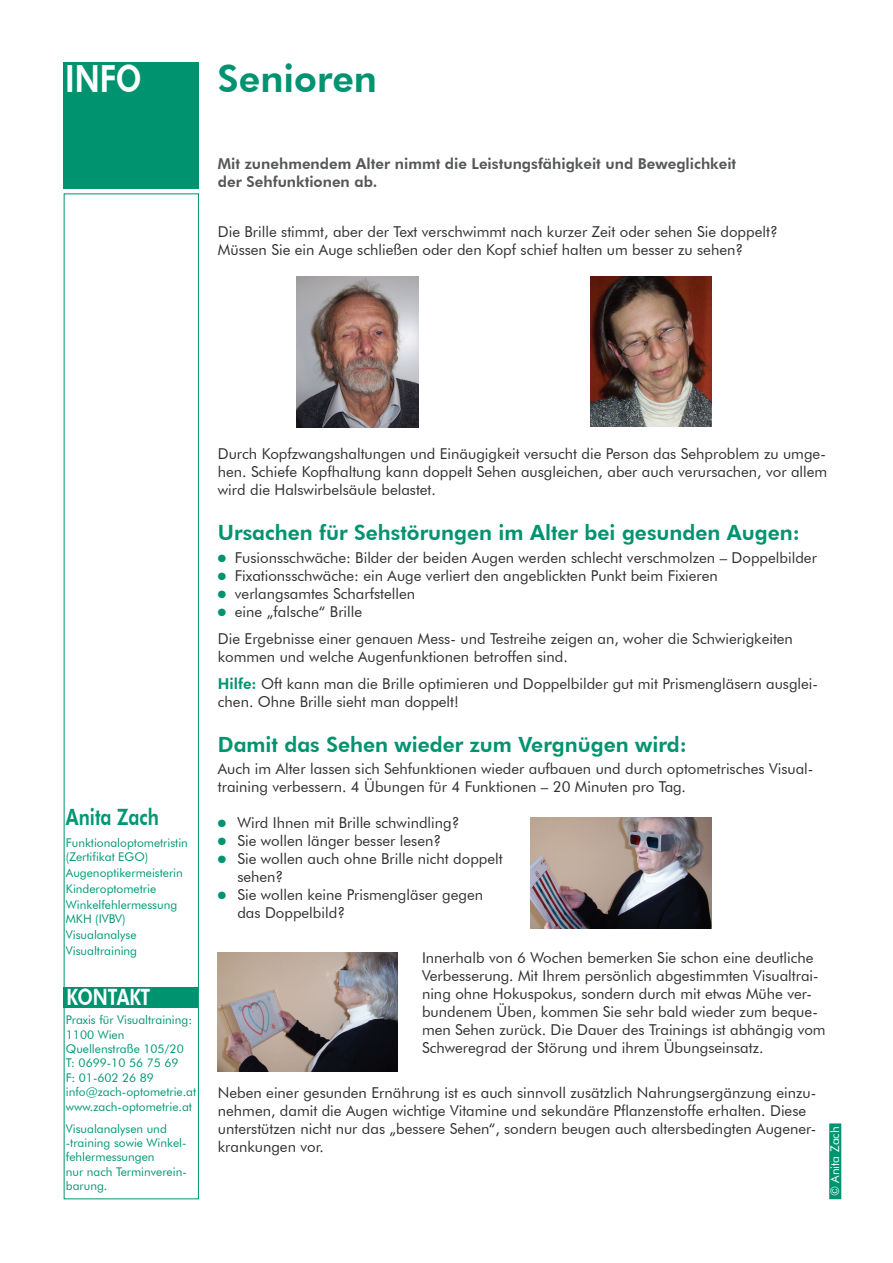
<style>
.page{position:relative;width:893px;height:1263px;background:#fff}
.page>*{position:absolute;margin:0;border:0;box-sizing:border-box;transform-origin:0 0}
.t1{font:800 37.5px "Futura BT";color:#009370}
.t2{font:800 37.5px "Futura BT";color:#fff;scale:.8 1}
.t3{font:800 22.5px "Futura BT";color:#009775;scale:.8 1}
.t4{font:800 22.5px "Futura BT";letter-spacing:-.02em;color:#fff;scale:.8 1}
.t5{font:800 21px "Futura BT";color:#009370}
.t6{font:15px/18px "Futura BT";color:#312f30}
.t7{font:800 15px/18px "Futura BT";color:#57585a}
.t8{font:12px/14.4px "Futura BT";color:#009775}
.t9{font:12px "Futura BT";color:#fff}
.s1{color:#009370}
.s2{font-weight:800;color:#009370}
</style>
<div class="page">
<img style="left:297px;top:276px;width:121px;height:151px">
<img style="left:531px;top:817px;width:180px;height:111px">
<div style="left:830px;top:1124px;width:10px;height:74px;background:#009370"></div>
<div style="left:829px;top:1123px;width:12px;height:76px;border:2px solid #009370"></div>
<img style="left:218px;top:952px;width:179px;height:119px">
<div style="left:64px;top:62px;width:135px;height:127px;background:#009370"></div>
<div style="left:64px;top:193px;width:135px;height:1006px;border:1px solid #009370"></div>
<div style="left:64px;top:987px;width:134px;height:21px;background:#009370"></div>
<img style="left:590px;top:276px;width:121px;height:151px">
<h1 class="t2" style="left:65px;top:56px;width:97px">INFO</h1>
<h1 class="t1" style="left:218px;top:56px;width:161px">Senioren</h1>
<p class="t7" style="left:218px;top:155px;width:520px">Mit zunehmendem Alter nimmt die Leistungsfähigkeit und Beweglichkeit der Sehfunktionen ab.</p>
<p class="t6" style="left:218px;top:222px;width:561px">Die Brille stimmt, aber der Text verschwimmt nach kurzer Zeit oder sehen Sie doppelt?<br>Müssen Sie ein Auge schließen oder den Kopf schief halten um besser zu sehen?</p>
<h2 class="t3" style="left:66px;top:803px;width:118px">Anita Zach</h2>
<p class="t8" style="left:66px;top:835px;width:124px">Funktionaloptometristin (Zertifikat EGO)</p>
<p class="t8" style="left:66px;top:865px;width:118px;line-height:15.9px">Augenoptikermeisterin<br>Kinderoptometrie<br>Winkelfehlermessung</p>
<p class="t8" style="left:66px;top:911px;width:73px;line-height:15.9px">MKH (IVBV)<br>Visualanalyse<br>Visualtraining</p>
<h2 class="t4" style="left:66px;top:984px;width:106px">KONTAKT</h2>
<p class="t8" style="left:66px;top:1013px;width:132px">Praxis für Visualtraining:<br>1100 Wien<br>Quellenstraße 105/20<br>T: 0699-10 56 75 69<br>F: 01-602 26 89 info@zach-optometrie.at www.zach-optometrie.at</p>
<p class="t8" style="left:66px;top:1121px;width:122px">Visualanalysen und -training sowie Winkel&shy;fehlermessungen<br>nur nach Terminverein&shy;barung.</p>
<p class="t6" style="left:218px;top:444px;width:611px;text-align:justify">Durch Kopfzwangshaltungen und Einäugigkeit versucht die Person das Sehproblem zu umge&shy;hen. Schiefe Kopfhaltung kann doppelt Sehen ausgleichen, aber auch verursachen, vor allem wird die Halswirbelsäule belastet.</p>
<h3 class="t5" style="left:218px;top:520px;width:584px">Ursachen für Sehstörungen im Alter bei gesunden Augen:</h3>
<p class="t6" style="left:218px;top:548px;width:601px"><span class="s1">●</span> Fusionsschwäche: Bilder der beiden Augen werden schlecht verschmolzen – Doppelbilder</p>
<p class="t6" style="left:218px;top:566px;width:501px"><span class="s1">●</span> Fixationsschwäche: ein Auge verliert den angeblickten Punkt beim Fixieren</p>
<p class="t6" style="left:218px;top:584px;width:199px"><span class="s1">●</span> verlangsamtes Scharfstellen</p>
<p class="t6" style="left:218px;top:597px;width:577px;line-height:27px"><span class="s1">●</span> eine „falsche“ Brille<br>Die Ergebnisse einer genauen Mess- und Testreihe zeigen an, woher die Schwierigkeiten</p>
<p class="t6" style="left:218px;top:642px;width:602px;line-height:27px">kommen und welche Augenfunktionen betroffen sind.<br><span class="s2">Hilfe:</span> Oft kann man die Brille optimieren und Doppelbilder gut mit Prismengläsern ausglei-</p>
<p class="t6" style="left:218px;top:692px;width:243px">chen. Ohne Brille sieht man doppelt!</p>
<h3 class="t5" style="left:218px;top:731px;width:470px">Damit das Sehen wieder zum Vergnügen wird:</h3>
<p class="t6" style="left:218px;top:759px;width:597px">Auch im Alter lassen sich Sehfunktionen wieder aufbauen und durch optometrisches Visual&shy;training verbessern. 4 Übungen für 4 Funktionen – 20 Minuten pro Tag.</p>
<p class="t6" style="left:218px;top:813px;width:243px"><span class="s1">●</span> Wird Ihnen mit Brille schwindling?</p>
<p class="t6" style="left:218px;top:831px;width:225px"><span class="s1">●</span> Sie wollen länger besser lesen?</p>
<p class="t6" style="left:237px;top:849px;width:267px;text-indent:-19px"><span class="s1">●</span> Sie wollen auch ohne Brille nicht doppelt sehen?</p>
<p class="t6" style="left:237px;top:885px;width:247px;text-indent:-19px"><span class="s1">●</span> Sie wollen keine Prismengläser gegen das Doppelbild?</p>
<p class="t6" style="left:422px;top:948px;width:405px">Innerhalb von 6 Wochen bemerken Sie schon eine deutliche Verbesserung. Mit Ihrem persönlich abgestimmten Visualtrai&shy;ning ohne Hokuspokus, sondern durch mit etwas Mühe ver&shy;bundenem Üben, kommen Sie sehr bald wieder zum beque&shy;men Sehen zurück. Die Dauer des Trainings ist abhängig vom Schweregrad der Störung und ihrem Übungseinsatz.</p>
<p class="t6" style="left:218px;top:1083px;width:600px">Neben einer gesunden Ernährung ist es auch sinnvoll zusätzlich Nahrungsergänzung einzu&shy;nehmen, damit die Augen wichtige Vitamine und sekundäre Pflanzenstoffe erhalten. Diese unterstützen nicht nur das „bessere Sehen“, sondern beugen auch altersbedingten Augener&shy;krankungen vor.</p>
<p class="t9" style="left:828px;top:1196px;width:71px;rotate:-90deg">© Anita Zach</p>
</div>
